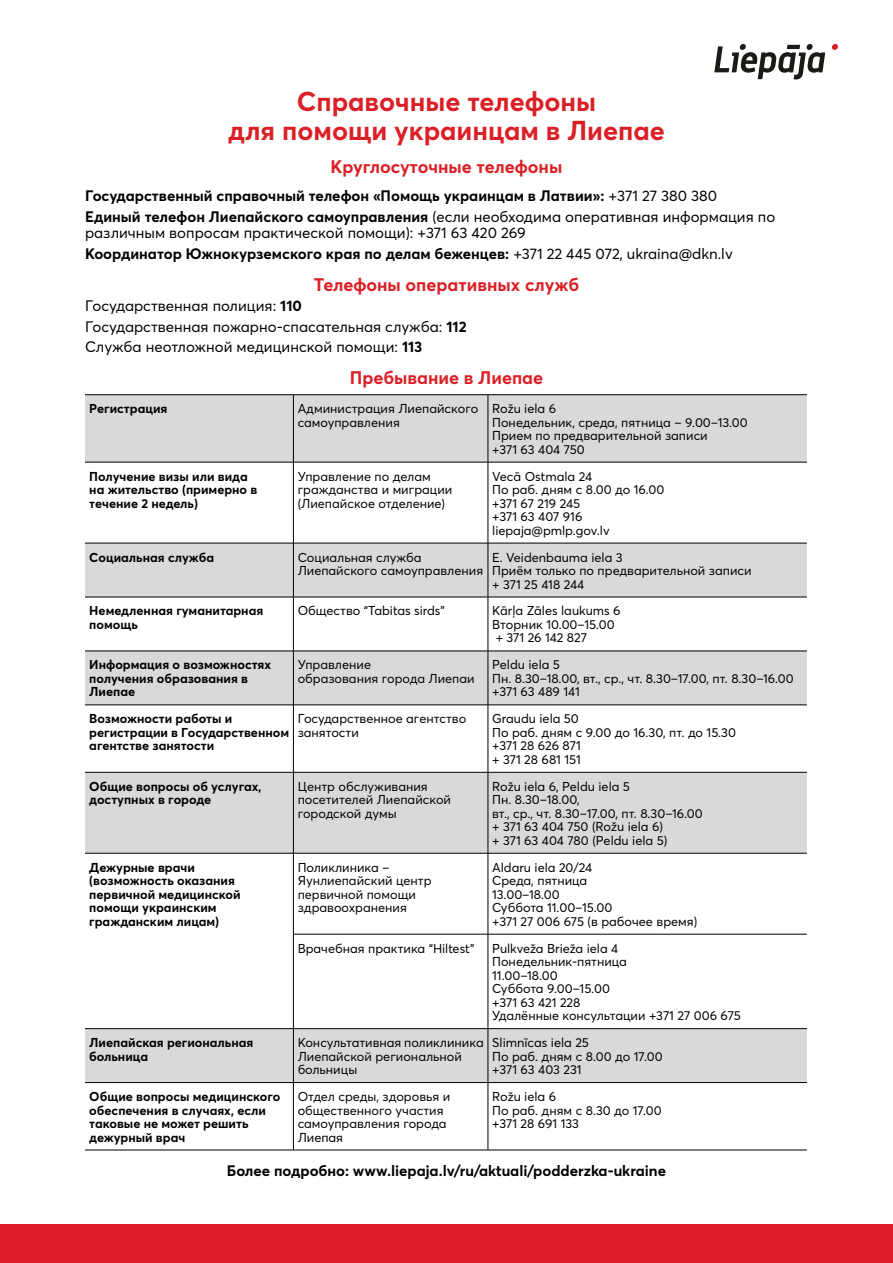
<style>
.page{position:relative;width:893px;height:1263px;background:#fff}
.page>*{position:absolute;margin:0;border:0;box-sizing:border-box;transform-origin:0 0}
.t1{font:700 27px/29.1px "Averta CY";color:#dc1f26;text-align:center}
.t2{font:700 18px "Averta CY";color:#dc1f26}
.t3{font:15px/20.4px "Averta CY";color:#000}
.t4{font:700 15px/20.4px "Averta CY";color:#000}
.t5{font:12.75px/13.5px "Averta CY";color:#000}
.t6{font:700 12.75px/13.5px "Averta CY";color:#000}
.s1{font-weight:400}
.s2{font-weight:700}
</style>
<div class="page">
<div style="left:0;top:1224px;width:893px;height:39px;background:#dc1f26"></div>
<svg style="left:85px;top:395px;width:722px;height:202px;fill:#d9d9d9"></svg>
<div style="left:85px;top:652px;width:722px;height:53px;background:#d9d9d9"></div>
<svg style="left:85px;top:706px;width:722px;height:444px"></svg>
<hr style="left:85px;top:394px;width:208px;height:1px;background:#000">
<hr style="left:293px;top:394px;width:195px;height:1px;background:#000">
<hr style="left:293px;top:395px;width:1px;height:67px;background:#000">
<hr style="left:488px;top:394px;width:319px;height:1px;background:#000">
<hr style="left:488px;top:395px;width:1px;height:67px;background:#000">
<hr style="left:85px;top:462px;width:208px;height:1px;background:#000">
<hr style="left:293px;top:462px;width:195px;height:1px;background:#000">
<hr style="left:293px;top:462px;width:1px;height:81px;background:#000">
<hr style="left:488px;top:462px;width:319px;height:1px;background:#000">
<hr style="left:488px;top:462px;width:1px;height:81px;background:#000">
<hr style="left:85px;top:543px;width:208px;height:1px;background:#000">
<hr style="left:293px;top:543px;width:195px;height:1px;background:#000">
<hr style="left:293px;top:543px;width:1px;height:54px;background:#000">
<hr style="left:488px;top:543px;width:319px;height:1px;background:#000">
<hr style="left:488px;top:543px;width:1px;height:54px;background:#000">
<hr style="left:85px;top:597px;width:208px;height:1px;background:#000">
<hr style="left:293px;top:597px;width:195px;height:1px;background:#000">
<hr style="left:293px;top:597px;width:1px;height:54px;background:#000">
<hr style="left:488px;top:597px;width:319px;height:1px;background:#000">
<hr style="left:488px;top:597px;width:1px;height:54px;background:#000">
<hr style="left:85px;top:651px;width:208px;height:1px;background:#000">
<hr style="left:293px;top:651px;width:195px;height:1px;background:#000">
<hr style="left:293px;top:651px;width:1px;height:54px;background:#000">
<hr style="left:488px;top:651px;width:319px;height:1px;background:#000">
<hr style="left:488px;top:651px;width:1px;height:54px;background:#000">
<hr style="left:85px;top:705px;width:208px;height:1px;background:#000">
<hr style="left:293px;top:705px;width:195px;height:1px;background:#000">
<hr style="left:293px;top:705px;width:1px;height:67px;background:#000">
<hr style="left:488px;top:705px;width:319px;height:1px;background:#000">
<hr style="left:488px;top:705px;width:1px;height:67px;background:#000">
<hr style="left:85px;top:772px;width:208px;height:1px;background:#000">
<hr style="left:293px;top:772px;width:195px;height:1px;background:#000">
<hr style="left:293px;top:772px;width:1px;height:81px;background:#000">
<hr style="left:488px;top:772px;width:319px;height:1px;background:#000">
<hr style="left:488px;top:772px;width:1px;height:81px;background:#000">
<hr style="left:85px;top:853px;width:208px;height:1px;background:#000">
<hr style="left:293px;top:853px;width:195px;height:1px;background:#000">
<hr style="left:293px;top:853px;width:1px;height:81px;background:#000">
<hr style="left:488px;top:853px;width:319px;height:1px;background:#000">
<hr style="left:488px;top:853px;width:1px;height:81px;background:#000">
<hr style="left:293px;top:934px;width:195px;height:1px;background:#000">
<hr style="left:293px;top:934px;width:1px;height:94px;background:#000">
<hr style="left:488px;top:934px;width:319px;height:1px;background:#000">
<hr style="left:488px;top:934px;width:1px;height:94px;background:#000">
<hr style="left:85px;top:1028px;width:208px;height:1px;background:#000">
<hr style="left:293px;top:1028px;width:195px;height:1px;background:#000">
<hr style="left:293px;top:1029px;width:1px;height:53px;background:#000">
<hr style="left:488px;top:1028px;width:319px;height:1px;background:#000">
<hr style="left:488px;top:1029px;width:1px;height:53px;background:#000">
<hr style="left:85px;top:1082px;width:208px;height:1px;background:#000">
<hr style="left:293px;top:1082px;width:195px;height:1px;background:#000">
<hr style="left:293px;top:1083px;width:1px;height:67px;background:#000">
<hr style="left:488px;top:1082px;width:319px;height:1px;background:#000">
<hr style="left:488px;top:1083px;width:1px;height:67px;background:#000">
<hr style="left:85px;top:1150px;width:208px;height:1px;background:#000">
<hr style="left:293px;top:1150px;width:195px;height:1px;background:#000">
<hr style="left:488px;top:1150px;width:319px;height:1px;background:#000">
<svg style="left:832px;top:44px;width:6px;height:6px"></svg>
<svg style="left:714px;top:44px;width:111px;height:36px"></svg>
<h1 class="t1" style="left:228px;top:86px;width:438px">Справочные телефоны<br>для помощи украинцам в Лиепае</h1>
<h2 class="t2" style="left:331px;top:153px;width:233px">Круглосуточные телефоны</h2>
<p class="t4" style="left:85px;top:185px;width:692px">Государственный справочный телефон «Помощь украинцам в Латвии»: <span class="s1">+371 27 380 380<br></span>Единый телефон Лиепайского самоуправления <span class="s1">(если необходима оперативная информация по</span></p>
<p class="t3" style="left:85px;top:222px;width:649px">различным вопросам практической помощи): +371 63 420 269<br><span class="s2">Координатор Южнокурземского края по делам беженцев:</span> +371 22 445 072, ukraina@dkn.lv</p>
<h2 class="t2" style="left:314px;top:272px;width:267px">Телефоны оперативных служб</h2>
<p class="t3" style="left:85px;top:295px;width:383px">Государственная полиция: <span class="s2">110<br></span>Государственная пожарно-спасательная служба: <span class="s2">112<br></span>Служба неотложной медицинской помощи: <span class="s2">113</span></p>
<h2 class="t2" style="left:350px;top:365px;width:195px">Пребывание в Лиепае</h2>
<p class="t6" style="left:89px;top:401px;width:80px">Регистрация</p>
<p class="t5" style="left:298px;top:401px;width:182px">Администрация Лиепайского самоуправления</p>
<p class="t5" style="left:492px;top:401px;width:257px">Rožu iela 6<br>Понедельник, среда, пятница – 9.00–13.00<br>Прием по предварительной записи<br>+371 63 404 750</p>
<p class="t6" style="left:89px;top:469px;width:170px">Получение визы или вида на жительство (примерно в течение 2 недель)</p>
<p class="t5" style="left:298px;top:469px;width:156px">Управление по делам гражданства и миграции (Лиепайское отделение)</p>
<p class="t5" style="left:492px;top:469px;width:174px">Vecā Ostmala 24<br>По раб. дням с 8.00 до 16.00 +371 67 219 245<br>+371 63 407 916 liepaja@pmlp.gov.lv</p>
<p class="t6" style="left:89px;top:550px;width:126px">Социальная служба</p>
<p class="t5" style="left:298px;top:550px;width:187px">Социальная служба<br>Лиепайского самоуправления</p>
<p class="t5" style="left:492px;top:550px;width:261px">E. Veidenbauma iela 3<br>Приём только по предварительной записи + 371 25 418 244</p>
<p class="t6" style="left:89px;top:604px;width:175px">Немедленная гуманитарная помощь</p>
<p class="t5" style="left:298px;top:604px;width:149px">Общество “Tabitas sirds”</p>
<p class="t5" style="left:492px;top:604px;width:130px">Kārļa Zāles laukums 6<br>Вторник 10.00–15.00 + 371 26 142 827</p>
<p class="t6" style="left:89px;top:657px;width:183px">Информация о возможностях получения образования в<br>Лиепае</p>
<p class="t5" style="left:298px;top:658px;width:179px">Управление<br>образования города Лиепаи</p>
<p class="t5" style="left:492px;top:658px;width:303px">Peldu iela 5<br>Пн. 8.30–18.00, вт., ср., чт. 8.30–17.00, пт. 8.30–16.00 +371 63 489 141</p>
<p class="t6" style="left:89px;top:711px;width:201px">Возможности работы и регистрации в Государственном агентстве занятости</p>
<p class="t5" style="left:298px;top:711px;width:170px">Государственное агентство занятости</p>
<p class="t5" style="left:492px;top:711px;width:245px">Graudu iela 50<br>По раб. дням с 9.00 до 16.30, пт. до 15.30 +371 28 626 871<br>+ 371 28 681 151</p>
<p class="t6" style="left:89px;top:779px;width:174px">Общие вопросы об услугах, доступных в городе</p>
<p class="t5" style="left:298px;top:779px;width:155px">Центр обслуживания посетителей Лиепайской городской думы</p>
<p class="t5" style="left:492px;top:779px;width:212px">Rožu iela 6, Peldu iela 5<br>Пн. 8.30–18.00,<br>вт., ср., чт. 8.30–17.00, пт. 8.30–16.00 + 371 63 404 750 (Rožu iela 6)<br>+ 371 63 404 780 (Peldu iela 5)</p>
<p class="t6" style="left:89px;top:860px;width:153px">Дежурные врачи (возможность оказания первичной медицинской помощи украинским гражданским лицам)</p>
<p class="t5" style="left:298px;top:860px;width:135px">Поликлиника –<br>Яунлиепайский центр первичной помощи здравоохранения</p>
<p class="t5" style="left:492px;top:860px;width:207px">Aldaru iela 20/24<br>Среда, пятница<br>13.00–18.00<br>Суббота 11.00–15.00<br>+371 27 006 675 (в рабочее время)</p>
<p class="t5" style="left:298px;top:941px;width:178px">Врачебная практика “Hiltest”</p>
<p class="t5" style="left:492px;top:941px;width:250px">Pulkveža Brieža iela 4<br>Понедельник-пятница<br>11.00–18.00<br>Суббота 9.00–15.00<br>+371 63 421 228<br>Удалённые консультации +371 27 006 675</p>
<p class="t6" style="left:89px;top:1035px;width:166px">Лиепайская региональная больница</p>
<p class="t5" style="left:298px;top:1035px;width:188px">Консультативная поликлиника<br>Лиепайской региональной больницы</p>
<p class="t5" style="left:492px;top:1035px;width:172px">Slimnīcas iela 25<br>По раб. дням с 8.00 до 17.00 +371 63 403 231</p>
<p class="t6" style="left:89px;top:1089px;width:193px">Общие вопросы медицинского обеспечения в случаях, если таковые не может решить дежурный врач</p>
<p class="t5" style="left:298px;top:1089px;width:154px">Отдел среды, здоровья и общественного участия самоуправления города<br>Лиепая</p>
<p class="t5" style="left:492px;top:1089px;width:171px">Rožu iela 6<br>По раб. дням с 8.30 до 17.00 +371 28 691 133</p>
<p class="t4" style="left:227px;top:1160px;width:441px">Более подробно: www.liepaja.lv/ru/aktuali/podderzka-ukraine</p>
</div>
